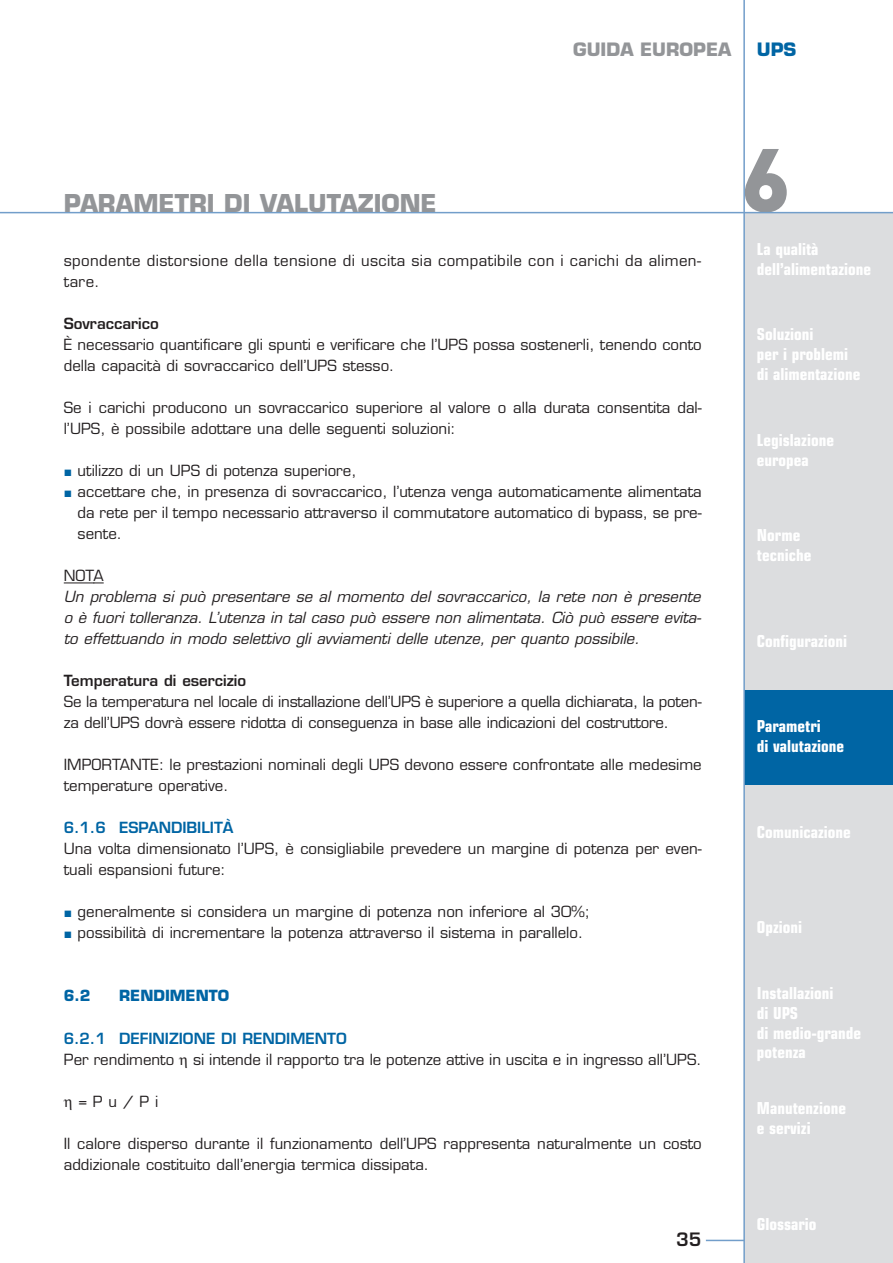
<style>
.page{position:relative;width:893px;height:1263px;background:#fff}
.page>*{position:absolute;margin:0;border:0;box-sizing:border-box;transform-origin:0 0}
.t1{font:900 88.5px "DIN";color:#939598}
.t2{font:700 24px "Eurostile";color:#939598}
.t3{font:700 18px "Eurostile";color:#939598}
.t4{font:700 18px "Eurostile";color:#0065a4}
.t5{font:600 18px "Eurostile";color:#231f20}
.t6{font:700 condensed 16.5px/19.8px "Eurostile";color:#fff}
.t7{font:15px/21px "Eurostile";color:#231f20}
.t8{font:italic 15px/21px "Eurostile";color:#231f20;text-align:justify}
.t9{font:15px/21px "Eurostile";letter-spacing:.025em;color:#231f20}
.t10{font:600 15px "Eurostile";color:#0065a4}
.t11{font:600 15px "Eurostile";color:#231f20}
.t12{font:700 15px "Eurostile";color:#0065a4}
</style>
<div class="page">
<div style="left:744px;top:213px;width:149px;height:95px;background:#dcdddf"></div>
<div style="left:744px;top:308px;width:149px;height:96px;background:#dcdddf"></div>
<div style="left:744px;top:404px;width:149px;height:95px;background:#dcdddf"></div>
<div style="left:744px;top:499px;width:149px;height:96px;background:#dcdddf"></div>
<div style="left:744px;top:595px;width:149px;height:95px;background:#dcdddf"></div>
<div style="left:744px;top:690px;width:149px;height:95px;background:#0065a4"></div>
<div style="left:744px;top:785px;width:149px;height:96px;background:#dcdddf"></div>
<div style="left:744px;top:881px;width:149px;height:95px;background:#dcdddf"></div>
<div style="left:744px;top:976px;width:149px;height:96px;background:#dcdddf"></div>
<div style="left:744px;top:1072px;width:149px;height:95px;background:#dcdddf"></div>
<div style="left:744px;top:1167px;width:149px;height:96px;background:#dcdddf"></div>
<hr style="left:0;top:212px;width:893px;height:1px;background:#729eca">
<hr style="left:743px;top:0;width:2px;height:1263px;background:#729eca">
<hr style="left:64px;top:582px;width:30px;height:1px;background:#231f20">
<hr style="left:706px;top:1240px;width:38px;height:1px;background:#729eca">
<p class="t3" style="left:573px;top:43px;width:160px">GUIDA EUROPEA</p>
<p class="t4" style="left:757px;top:43px;width:41px">UPS</p>
<h2 class="t2" style="left:64px;top:194px;width:375px">PARAMETRI DI VALUTAZIONE</h2>
<p class="t9" style="left:64px;top:252px;width:639px">spondente distorsione della tensione di uscita sia compatibile con i carichi da alimen&shy;tare.</p>
<p class="t11" style="left:64px;top:318px;width:97px">Sovraccarico</p>
<p class="t7" style="left:64px;top:336px;width:640px">È necessario quantificare gli spunti e verificare che l’UPS possa sostenerli, tenendo conto della capacità di sovraccarico dell’UPS stesso.</p>
<p class="t7" style="left:64px;top:399px;width:639px">Se i carichi producono un sovraccarico superiore al valore o alla durata consentita dal&shy;l’UPS, è possibile adottare una delle seguenti soluzioni:</p>
<p class="t7" style="left:78px;top:462px;width:626px">utilizzo di un UPS di potenza superiore,<br>accettare che, in presenza di sovraccarico, l’utenza venga automaticamente alimentata da rete per il tempo necessario attraverso il commutatore automatico di bypass, se pre&shy;sente.</p>
<p class="t7" style="left:64px;top:567px;width:41px">NOTA</p>
<p class="t8" style="left:64px;top:588px;width:639px">Un problema si può presentare se al momento del sovraccarico, la rete non è presente o è fuori tolleranza. L’utenza in tal caso può essere non alimentata. Ciò può essere evita&shy;to effettuando in modo selettivo gli avviamenti delle utenze, per quanto possibile.</p>
<p class="t11" style="left:64px;top:675px;width:184px">Temperatura di esercizio</p>
<p class="t7" style="left:64px;top:693px;width:639px">Se la temperatura nel locale di installazione dell’UPS è superiore a quella dichiarata, la poten&shy;za dell’UPS dovrà essere ridotta di conseguenza in base alle indicazioni del costruttore.</p>
<p class="t7" style="left:64px;top:756px;width:639px">IMPORTANTE: le prestazioni nominali degli UPS devono essere confrontate alle medesime temperature operative.</p>
<p class="t10" style="left:64px;top:822px;width:171px">6.1.6 ESPANDIBILITÀ</p>
<p class="t7" style="left:64px;top:840px;width:639px">Una volta dimensionato l’UPS, è consigliabile prevedere un margine di potenza per even&shy;tuali espansioni future:</p>
<p class="t7" style="left:78px;top:903px;width:514px">generalmente si considera un margine di potenza non inferiore al 30%; possibilità di incrementare la potenza attraverso il sistema in parallelo.</p>
<p class="t12" style="left:64px;top:990px;width:28px">6.2</p>
<p class="t12" style="left:119px;top:990px;width:112px">RENDIMENTO</p>
<p class="t10" style="left:64px;top:1032px;width:284px">6.2.1 DEFINIZIONE DI RENDIMENTO</p>
<p class="t7" style="left:64px;top:1050px;width:112px">Per rendimento</p>
<p class="t7" style="left:193px;top:1050px;width:510px">si intende il rapporto tra le potenze attive in uscita e in ingresso all’UPS.</p>
<p class="t7" style="left:79px;top:1092px;width:81px">=Pu/Pi</p>
<p class="t7" style="left:64px;top:1134px;width:639px">Il calore disperso durante il funzionamento dell’UPS rappresenta naturalmente un costo addizionale costituito dall’energia termica dissipata.</p>
<p class="t5" style="left:676px;top:1232px;width:27px">35</p>
<h1 class="t1" style="left:741px;top:130px;width:51px">6</h1>
<p class="t6" style="left:757px;top:240px;width:116px">La qualità dell’alimentazione</p>
<p class="t6" style="left:757px;top:326px;width:105px">Soluzioni<br>per i problemi di alimentazione</p>
<p class="t6" style="left:757px;top:431px;width:79px">Legislazione europea</p>
<p class="t6" style="left:757px;top:527px;width:56px">Norme tecniche</p>
<p class="t6" style="left:757px;top:632px;width:92px">Configurazioni</p>
<p class="t6" style="left:757px;top:718px;width:89px">Parametri<br>di valutazione</p>
<p class="t6" style="left:757px;top:823px;width:95px">Comunicazione</p>
<p class="t6" style="left:757px;top:919px;width:47px">Opzioni</p>
<p class="t6" style="left:757px;top:984px;width:106px">Installazioni<br>di UPS<br>di medio-grande potenza</p>
<p class="t6" style="left:757px;top:1100px;width:91px">Manutenzione e servizi</p>
<p class="t6" style="left:757px;top:1216px;width:61px">Glossario</p>
</div>
